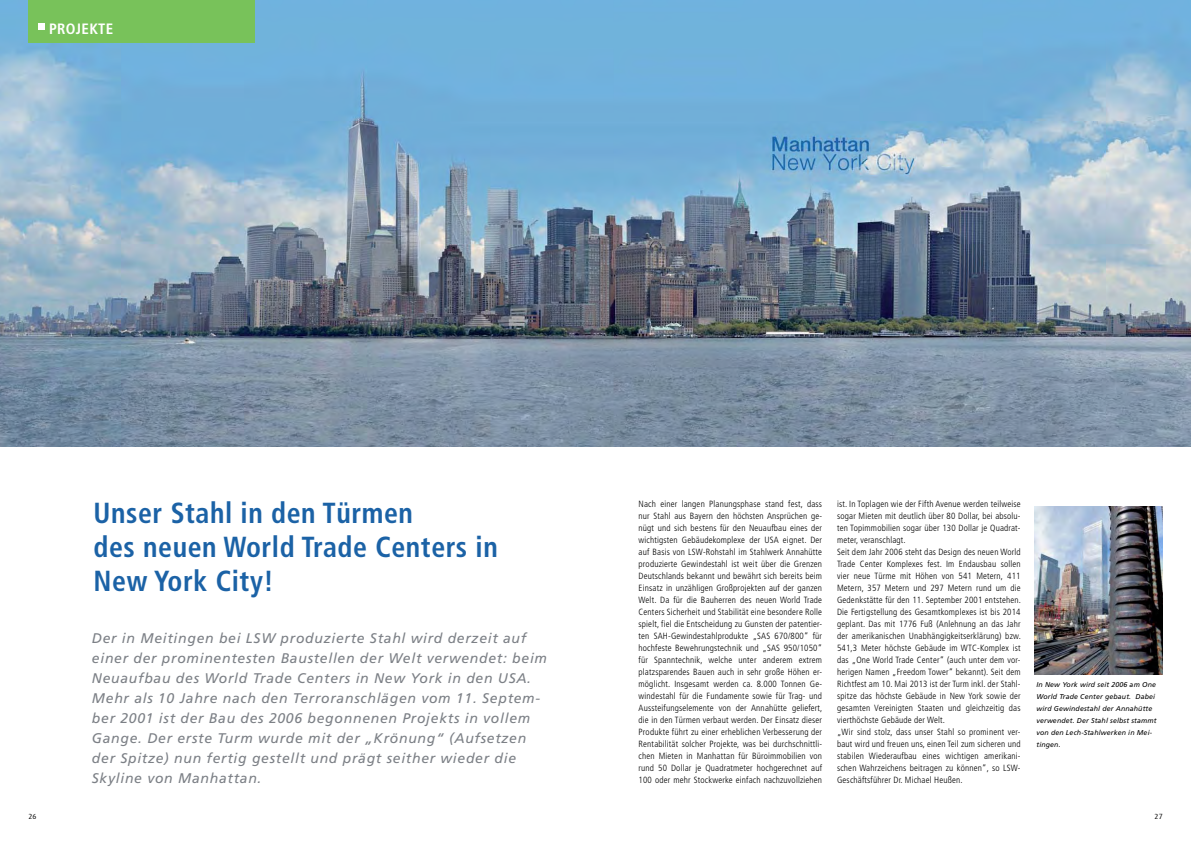
<style>
.page{position:relative;width:1191px;height:842px;background:#fff}
.page>*{position:absolute;margin:0;border:0;box-sizing:border-box;transform-origin:0 0}
.t1{font:700 condensed 29px/34px "Frutiger";letter-spacing:.02em;color:#1b62a6;scale:.96 1}
.t2{font:700 condensed 15px "Frutiger";letter-spacing:.02em;color:#fff}
.t3{font:italic 14px/20px "Frutiger";letter-spacing:.05em;color:#7c8086}
.t4{font:300 condensed 9px/12px "Frutiger";letter-spacing:.02em;color:#000;text-align:justify}
.t5{font:italic 7px/12px "Frutiger";letter-spacing:.02em;color:#000}
</style>
<div class="page">
<img style="left:0;top:0;width:1191px;height:447px">
<div style="left:28px;top:0;width:227px;height:42px;background:#78c25a"></div>
<div style="left:38px;top:23px;width:7px;height:7px;background:#fff"></div>
<img style="left:1034px;top:507px;width:128px;height:168px">
<h2 class="t2" style="left:49px;top:23px;width:66px">PROJEKTE</h2>
<h1 class="t1" style="left:94px;top:498px;width:422px">Unser Stahl in den Türmen<br>des neuen World Trade Centers in<br>New York City!</h1>
<p class="t4" style="left:837px;top:499px;width:185px;text-align:left">ist. In Toplagen wie der Fifth Avenue werden teilweise sogar Mieten mit deutlich über 80 Dollar, bei absolu&shy;ten Topimmobilien sogar über 130 Dollar je Quadrat&shy;meter, veranschlagt.<br>Seit dem Jahr 2006 steht das Design des neuen World Trade Center Komplexes fest. Im Endausbau sollen vier neue Türme mit Höhen von 541 Metern, 411<br>Metern, 357 Metern und 297 Metern rund um die Gedenkstätte für den 11. September 2001 entstehen.<br>Die Fertigstellung des Gesamtkomplexes ist bis 2014 geplant. Das mit 1776 Fuß (Anlehnung an das Jahr der amerikanischen Unabhängigkeitserklärung) bzw.<br>541,3 Meter höchste Gebäude im WTC-Komplex ist das „One World Trade Center“ (auch unter dem vor&shy;herigen Namen „Freedom Tower“ bekannt). Seit dem Richtfest am 10. Mai 2013 ist der Turm inkl. der Stahl&shy;spitze das höchste Gebäude in New York sowie der gesamten Vereinigten Staaten und gleichzeitig das vierthöchste Gebäude der Welt.<br>„Wir sind stolz, dass unser Stahl so prominent ver&shy;baut wird und freuen uns, einen Teil zum sicheren und stabilen Wiederaufbau eines wichtigen amerikani&shy;schen Wahrzeichens beitragen zu können“, so LSW-Geschäftsführer Dr. Michael Heußen.</p>
<p class="t4" style="left:638px;top:499px;width:185px">Nach einer langen Planungsphase stand fest, dass nur Stahl aus Bayern den höchsten Ansprüchen ge&shy;nügt und sich bestens für den Neuaufbau eines der wichtigsten Gebäudekomplexe der USA eignet. Der auf Basis von LSW-Rohstahl im Stahlwerk Annahütte produzierte Gewindestahl ist weit über die Grenzen Deutschlands bekannt und bewährt sich bereits beim Einsatz in unzähligen Großprojekten auf der ganzen Welt. Da für die Bauherren des neuen World Trade Centers Sicherheit und Stabilität eine besondere Rolle spielt, fiel die Entscheidung zu Gunsten der patentier&shy;ten SAH-Gewindestahlprodukte „SAS 670/800“ für hochfeste Bewehrungstechnik und „SAS 950/1050“ für Spanntechnik, welche unter anderem extrem platzsparendes Bauen auch in sehr große Höhen er&shy;möglicht. Insgesamt werden ca. 8.000 Tonnen Ge&shy;windestahl für die Fundamente sowie für Trag- und Aussteifungselemente von der Annahütte geliefert, die in den Türmen verbaut werden. Der Einsatz dieser Produkte führt zu einer erheblichen Verbesserung der Rentabilität solcher Projekte, was bei durchschnittli&shy;chen Mieten in Manhattan für Büroimmobilien von rund 50 Dollar je Quadratmeter hochgerechnet auf 100 oder mehr Stockwerke einfach nachzuvollziehen</p>
<p class="t3" style="left:92px;top:629px;width:456px">Der in Meitingen bei LSW produzierte Stahl wird derzeit auf einer der prominentesten Baustellen der Welt verwendet: beim Neuaufbau des World Trade Centers in New York in den USA.<br>Mehr als 10 Jahre nach den Terroranschlägen vom 11. Septem&shy;ber 2001 ist der Bau des 2006 begonnenen Projekts in vollem Gange. Der erste Turm wurde mit der „Krönung“ (Aufsetzen der Spitze) nun fertig gestellt und prägt seither wieder die Skyline von Manhattan.</p>
<p class="t5" style="left:1036px;top:679px;width:122px">In New York wird seit 2006 am One<br>World Trade Center gebaut. Dabei wird Gewindestahl der Annahütte verwendet. Der Stahl selbst stammt von den Lech-Stahlwerken in Mei&shy;tingen.</p>
</div>
